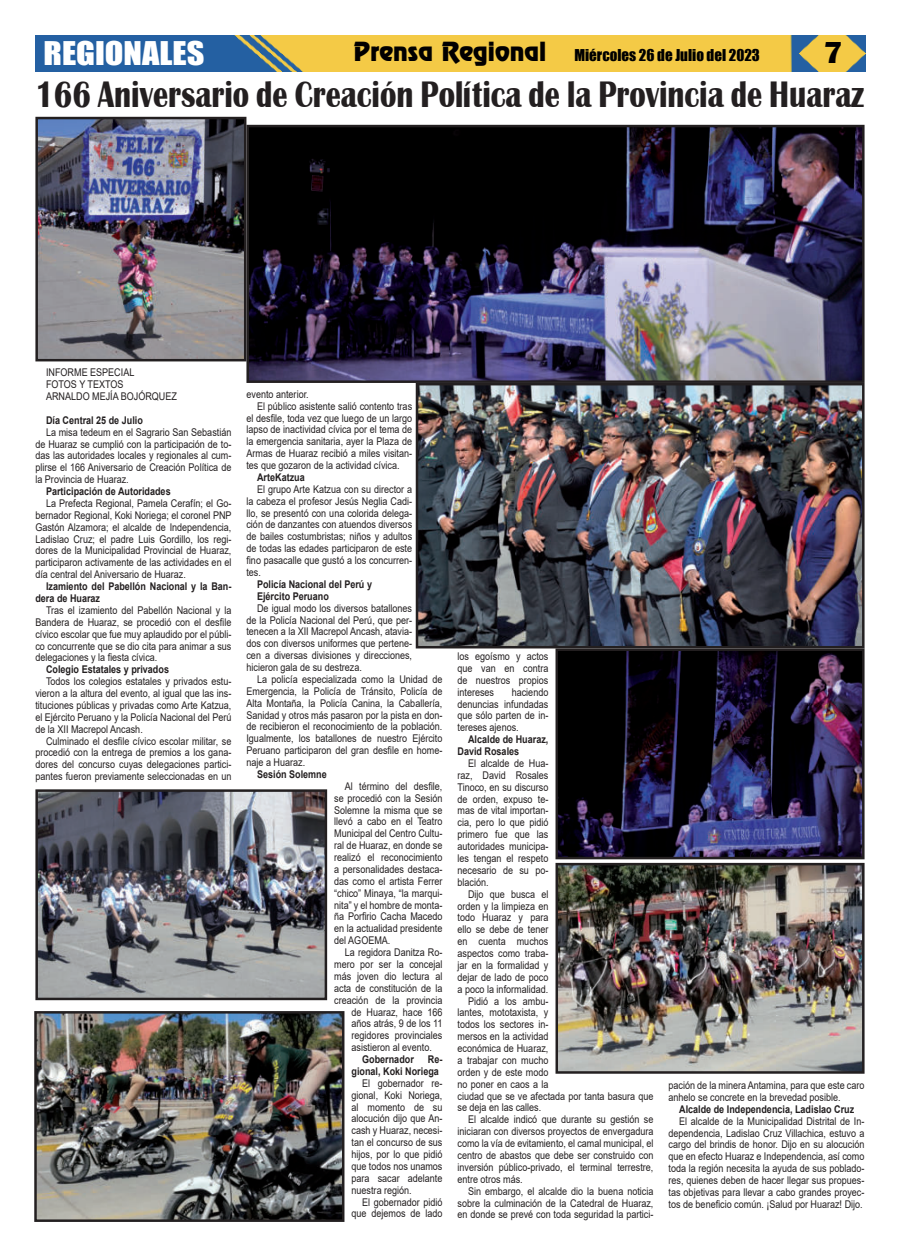
<style>
.page{position:relative;width:900px;height:1258px;background:#fff}
.page>*{position:absolute;margin:0;border:0;box-sizing:border-box;transform-origin:0 0}
.t1{font:700 38px "Britannic";color:#231f20;scale:.8 1}
.t2{font:700 31.25px "Britannic";color:#020000}
.t3{font:30px "Impact";color:#fff;scale:1.14 1}
.t4{font:15px "Impact";color:#000}
.t5{font:10.62px/11.9px "Arial";color:#231f20;text-align:justify;scale:.85 1}
.t6{font:700 10.62px/11.9px "Arial";color:#231f20;scale:.85 1}
.s1{font-family:"Renfrew Normal";font-size:23.75px;color:#020000}
</style>
<div class="page">
<img style="left:35px;top:36px;width:831px;height:35px">
<img style="left:250px;top:129px;width:611px;height:250px">
<div style="left:246px;top:125px;width:619px;height:258px;border:3px solid #231f20"></div>
<img style="left:420px;top:387px;width:441px;height:257px">
<div style="left:416px;top:383px;width:449px;height:265px;border:3px solid #231f20"></div>
<img style="left:39px;top:121px;width:203px;height:236px">
<div style="left:35px;top:117px;width:211px;height:244px;border:3px solid #231f20"></div>
<img style="left:560px;top:652px;width:301px;height:203px">
<div style="left:556px;top:648px;width:309px;height:211px;border:3px solid #231f20"></div>
<img style="left:560px;top:867px;width:301px;height:203px">
<div style="left:556px;top:863px;width:309px;height:211px;border:3px solid #231f20"></div>
<img style="left:38px;top:1015px;width:302px;height:203px">
<div style="left:34px;top:1011px;width:310px;height:211px;border:3px solid #231f20"></div>
<img style="left:39px;top:793px;width:284px;height:203px">
<div style="left:35px;top:789px;width:292px;height:211px;border:3px solid #231f20"></div>
<h3 class="t3" style="left:44px;top:37px;width:143px">REGIONALES</h3>
<h3 class="t4" style="left:353px;top:47px;width:408px"><span class="s1">Prensa Regional</span> Miércoles 26 de Julio del 2023</h3>
<h2 class="t2" style="left:824px;top:37px;width:21px">7</h2>
<h1 class="t1" style="left:35px;top:75px;width:1038px">166 Aniversario de Creación Política de la Provincia de Huaraz</h1>
<p class="t5" style="left:46px;top:368px;width:156px;text-align:left">INFORME ESPECIAL<br>FOTOS Y TEXTOS<br>ARNALDO MEJÍA BOJÓRQUEZ</p>
<p class="t6" style="left:46px;top:415px;width:115px">Día Central 25 de Julio</p>
<p class="t5" style="left:35px;top:427px;width:232px;text-indent:11px">La misa tedeum en el Sagrario San Sebastián de Huaraz se cumplió con la participación de to&shy;das las autoridades locales y regionales al cum&shy;plirse el 166 Aniversario de Creación Política de la Provincia de Huaraz.</p>
<p class="t6" style="left:46px;top:486px;width:148px">Participación de Autoridades</p>
<p class="t5" style="left:35px;top:498px;width:232px;text-indent:11px">La Prefecta Regional, Pamela Cerafín; el Go&shy;bernador Regional, Koki Noriega; el coronel PNP Gastón Alzamora; el alcalde de Independencia, Ladislao Cruz; el padre Luis Gordillo, los regi&shy;dores de la Municipalidad Provincial de Huaraz, participaron activamente de las actividades en el día central del Aniversario de Huaraz.</p>
<p class="t6" style="left:35px;top:581px;width:232px;text-indent:11px">Izamiento del Pabellón Nacional y la Ban&shy;dera de Huaraz</p>
<p class="t5" style="left:35px;top:605px;width:232px;text-indent:11px">Tras el izamiento del Pabellón Nacional y la Bandera de Huaraz, se procedió con el desfile cívico escolar que fue muy aplaudido por el públi&shy;co concurrente que se dio cita para animar a sus delegaciones y la fiesta cívica.</p>
<p class="t6" style="left:46px;top:665px;width:146px">Colegio Estatales y privados</p>
<p class="t5" style="left:35px;top:676px;width:232px;text-indent:11px">Todos los colegios estatales y privados estu&shy;vieron a la altura del evento, al igual que las ins&shy;tituciones públicas y privadas como Arte Katzua, el Ejército Peruano y la Policía Nacional del Perú de la XII Macrepol Ancash.</p>
<p class="t5" style="left:35px;top:735px;width:232px;text-indent:11px">Culminado el desfile cívico escolar militar, se procedió con la entrega de premios a los gana&shy;dores del concurso cuyas delegaciones partici&shy;pantes fueron previamente seleccionadas en un</p>
<p class="t5" style="left:246px;top:389px;width:75px">evento anterior.</p>
<p class="t5" style="left:257px;top:401px;width:184px">El público asistente salió contento tras</p>
<p class="t5" style="left:246px;top:412px;width:196px">el desfile, toda vez que luego de un largo</p>
<p class="t5" style="left:246px;top:425px;width:196px">lapso de inactividad cívica por el tema de</p>
<p class="t5" style="left:246px;top:437px;width:196px">la emergencia sanitaria, ayer la Plaza de</p>
<p class="t5" style="left:246px;top:448px;width:196px">Armas de Huaraz recibió a miles visitan-</p>
<p class="t5" style="left:246px;top:460px;width:182px">tes que gozaron de la actividad cívica.</p>
<p class="t6" style="left:257px;top:471px;width:58px">ArteKatzua</p>
<p class="t5" style="left:246px;top:484px;width:196px;text-indent:11px">El grupo Arte Katzua con su director a la cabeza el profesor Jesús Neglia Cadi&shy;llo, se presentó con una colorida delega&shy;ción de danzantes con atuendos diversos de bailes costumbristas; niños y adultos de todas las edades participaron de este fino pasacalle que gustó a los concurren&shy;tes.</p>
<p class="t6" style="left:257px;top:579px;width:137px">Policía Nacional del Perú y<br>Ejército Peruano</p>
<p class="t5" style="left:246px;top:603px;width:196px;text-indent:11px">De igual modo los diversos batallones de la Policía Nacional del Perú, que per&shy;tenecen a la XII Macrepol Ancash, atavia&shy;dos con diversos uniformes que pertene&shy;cen a diversas divisiones y direcciones, hicieron gala de su destreza.</p>
<p class="t5" style="left:246px;top:674px;width:232px;text-indent:11px">La policía especializada como la Unidad de Emergencia, la Policía de Tránsito, Policía de Alta Montaña, la Policía Canina, la Caballería, Sanidad y otros más pasaron por la pista en don&shy;de recibieron el reconocimiento de la población.<br>Igualmente, los batallones de nuestro Ejército Peruano participaron del gran desfile en home&shy;naje a Huaraz.</p>
<p class="t6" style="left:257px;top:769px;width:84px">Sesión Solemne</p>
<p class="t5" style="left:334px;top:780px;width:129px;text-indent:11px">Al término del desfile, se procedió con la Sesión Solemne la misma que se llevó a cabo en el Teatro Municipal del Centro Cultu&shy;ral de Huaraz, en donde se realizó el reconocimiento a personalidades destaca&shy;das como el artista Ferrer “chico” Minaya, “la marqui&shy;nita” y el hombre de monta&shy;ña Porfirio Cacha Macedo en la actualidad presidente del AGOEMA.</p>
<p class="t5" style="left:345px;top:947px;width:116px">La regidora Danitza Ro-</p>
<p class="t5" style="left:334px;top:959px;width:129px">mero por ser la concejal</p>
<p class="t5" style="left:334px;top:971px;width:129px">más joven dio lectura al</p>
<p class="t5" style="left:334px;top:983px;width:129px">acta de constitución de la</p>
<p class="t5" style="left:334px;top:995px;width:129px">creación de la provincia</p>
<p class="t5" style="left:352px;top:1007px;width:108px">de Huaraz, hace 166</p>
<p class="t5" style="left:352px;top:1019px;width:108px">años atrás, 9 de los 11</p>
<p class="t5" style="left:352px;top:1031px;width:108px">regidores provinciales</p>
<p class="t5" style="left:352px;top:1042px;width:96px">asistieron al evento.</p>
<p class="t6" style="left:362px;top:1053px;width:62px">Gobernador</p>
<p class="t6" style="left:352px;top:1053px;width:108px;text-indent:76px">Re&shy;gional, Koki Noriega</p>
<p class="t5" style="left:352px;top:1078px;width:108px;text-indent:11px">El gobernador re&shy;gional, Koki Noriega, al momento de su alocución dijo que An&shy;cash y Huaraz, necesi&shy;tan el concurso de sus hijos, por lo que pidió que todos nos unamos para sacar adelante nuestra región.</p>
<p class="t5" style="left:352px;top:1197px;width:108px;text-align:right">El gobernador pidió que dejemos de lado</p>
<p class="t5" style="left:457px;top:651px;width:108px">los egoísmo y actos que van en contra de nuestros propios intereses</p>
<p class="t5" style="left:457px;top:687px;width:108px;text-indent:54px">haciendo denuncias infundadas que sólo parten de in&shy;tereses ajenos.</p>
<p class="t6" style="left:457px;top:734px;width:108px;text-indent:11px">Alcalde de Huaraz,<br>David Rosales</p>
<p class="t5" style="left:457px;top:758px;width:108px;text-indent:11px">El alcalde de Hua&shy;raz, David Rosales Tinoco, en su discurso de orden, expuso te&shy;mas de vital importan&shy;cia, pero lo que pidió primero fue que las autoridades municipa&shy;les tengan el respeto necesario de su po&shy;blación.</p>
<p class="t5" style="left:468px;top:889px;width:96px">Dijo que busca el</p>
<p class="t5" style="left:457px;top:901px;width:108px">orden y la limpieza en</p>
<p class="t5" style="left:457px;top:913px;width:108px">todo Huaraz y para</p>
<p class="t5" style="left:457px;top:924px;width:108px">ello se debe de tener</p>
<p class="t5" style="left:457px;top:936px;width:108px">en cuenta muchos</p>
<p class="t5" style="left:457px;top:948px;width:108px">aspectos como traba-</p>
<p class="t5" style="left:457px;top:960px;width:108px">jar en la formalidad y</p>
<p class="t5" style="left:457px;top:972px;width:108px">dejar de lado de poco</p>
<p class="t5" style="left:457px;top:984px;width:108px">a poco la informalidad.</p>
<p class="t5" style="left:468px;top:996px;width:96px">Pidió a los ambu-</p>
<p class="t5" style="left:457px;top:1008px;width:108px">lantes, mototaxista, y</p>
<p class="t5" style="left:457px;top:1020px;width:108px">todos los sectores in-</p>
<p class="t5" style="left:457px;top:1031px;width:108px">mersos en la actividad</p>
<p class="t5" style="left:457px;top:1043px;width:108px">económica de Huaraz,</p>
<p class="t5" style="left:457px;top:1055px;width:108px">a trabajar con mucho</p>
<p class="t5" style="left:457px;top:1067px;width:108px">orden y de este modo</p>
<p class="t5" style="left:457px;top:1079px;width:108px">no poner en caos a la</p>
<p class="t5" style="left:457px;top:1091px;width:232px">ciudad que se ve afectada por tanta basura que</p>
<p class="t5" style="left:457px;top:1103px;width:100px">se deja en las calles.</p>
<p class="t5" style="left:468px;top:1115px;width:220px">El alcalde indicó que durante su gestión se</p>
<p class="t5" style="left:457px;top:1126px;width:232px">iniciaran con diversos proyectos de envergadura</p>
<p class="t5" style="left:457px;top:1138px;width:232px">como la vía de evitamiento, el camal municipal, el</p>
<p class="t5" style="left:457px;top:1150px;width:232px">centro de abastos que debe ser construido con</p>
<p class="t5" style="left:457px;top:1162px;width:232px">inversión público-privado, el terminal terrestre,</p>
<p class="t5" style="left:457px;top:1174px;width:78px">entre otros más.</p>
<p class="t5" style="left:468px;top:1186px;width:220px">Sin embargo, el alcalde dio la buena noticia</p>
<p class="t5" style="left:457px;top:1198px;width:232px">sobre la culminación de la Catedral de Huaraz,</p>
<p class="t5" style="left:457px;top:1210px;width:232px">en donde se prevé con toda seguridad la partici-</p>
<p class="t5" style="left:669px;top:1080px;width:232px">pación de la minera Antamina, para que este caro anhelo se concrete en la brevedad posible.</p>
<p class="t6" style="left:679px;top:1104px;width:208px">Alcalde de Independencia, Ladislao Cruz</p>
<p class="t5" style="left:669px;top:1116px;width:232px;text-indent:11px">El alcalde de la Municipalidad Distrital de In&shy;dependencia, Ladislao Cruz Villachica, estuvo a cargo del brindis de honor. Dijo en su alocución que en efecto Huaraz e Independencia, así como toda la región necesita la ayuda de sus poblado&shy;res, quienes deben de hacer llegar sus propues&shy;tas objetivas para llevar a cabo grandes proyec&shy;tos de beneficio común. ¡Salud por Huaraz! Dijo.</p>
</div>
